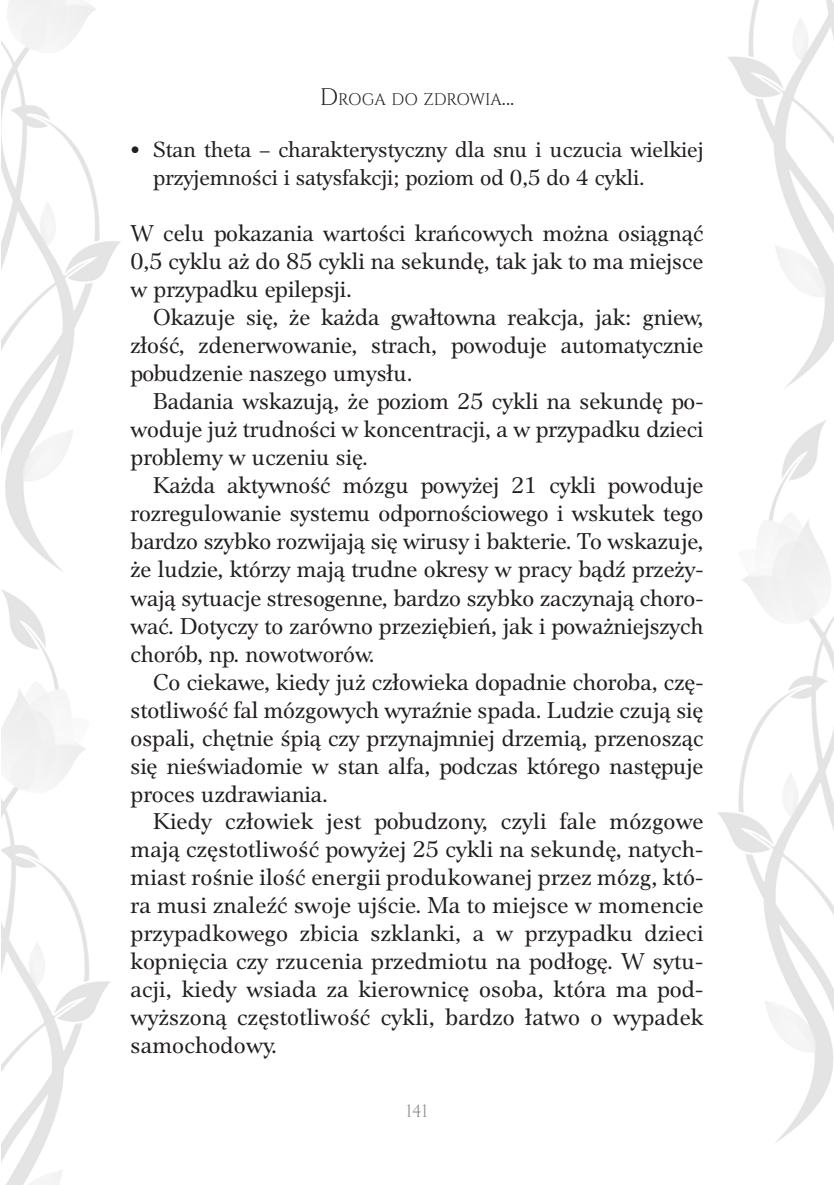
<style>
.page{position:relative;width:834px;height:1185px;background:#fff}
.page>*{position:absolute;margin:0;border:0;box-sizing:border-box;transform-origin:0 0}
.t1{font:24px/28px "Platea TTEFN";color:#231f20;text-align:justify}
.t2{font:23px/28px "Platea TTEFN";color:#231f20}
.t3{font:18px "Cinzel";color:#8a8c8f;scale:.95 1}
.t4{font:16.8px "Cinzel";letter-spacing:-.005em;color:#231f20;scale:.95 1}
.s1{font-size:24px}
</style>
<div class="page">
<img style="left:717px;top:420px;width:116px;height:723px">
<img style="left:727px;top:0;width:106px;height:388px">
<img style="left:1px;top:0;width:120px;height:572px">
<img style="left:1px;top:589px;width:110px;height:596px">
<p class="t4" style="left:320px;top:90px;width:206px"><span class="s1">D</span> ROGA DO ZDROWIA<span class="s1">...</span></p>
<p class="t2" style="left:153px;top:136px;width:551px;text-indent:-23px">• Stan theta – charakterystyczny dla snu i uczucia wielkiej przyjemności i satysfakcji; poziom od 0,5 do 4 cykli.</p>
<p class="t1" style="left:130px;top:220px;width:574px">W celu pokazania wartości krańcowych można osiągnąć 0,5 cyklu aż do 85 cykli na sekundę, tak jak to ma miejsce w przypadku epilepsji.</p>
<p class="t1" style="left:130px;top:304px;width:574px;text-indent:23px">Okazuje się, że każda gwałtowna reakcja, jak: gniew, złość, zdenerwowanie, strach, powoduje automatycznie pobudzenie naszego umysłu.</p>
<p class="t1" style="left:130px;top:388px;width:574px;text-indent:23px">Badania wskazują, że poziom 25 cykli na sekundę po&shy;woduje już trudności w koncentracji, a w przypadku dzieci problemy w uczeniu się.</p>
<p class="t1" style="left:130px;top:472px;width:574px;text-indent:23px">Każda aktywność mózgu powyżej 21 cykli powoduje rozregulowanie systemu odpornościowego i wskutek tego bardzo szybko rozwijają się wirusy i bakterie. To wskazuje, że ludzie, którzy mają trudne okresy w pracy bądź przeży&shy;wają sytuacje stresogenne, bardzo szybko zaczynają choro&shy;wać. Dotyczy to zarówno przeziębień, jak i poważniejszych chorób, np. nowotworów.</p>
<p class="t1" style="left:130px;top:668px;width:574px;text-indent:23px">Co ciekawe, kiedy już człowieka dopadnie choroba, czę&shy;stotliwość fal mózgowych wyraźnie spada. Ludzie czują się ospali, chętnie śpią czy przynajmniej drzemią, przenosząc się nieświadomie w stan alfa, podczas którego następuje proces uzdrawiania.</p>
<p class="t1" style="left:130px;top:808px;width:574px;text-indent:23px">Kiedy człowiek jest pobudzony, czyli fale mózgowe mają częstotliwość powyżej 25 cykli na sekundę, natych&shy;miast rośnie ilość energii produkowanej przez mózg, któ&shy;ra musi znaleźć swoje ujście. Ma to miejsce w momencie przypadkowego zbicia szklanki, a w przypadku dzieci kopnięcia czy rzucenia przedmiotu na podłogę. W sytu&shy;acji, kiedy wsiada za kierownicę osoba, która ma pod&shy;wyższoną częstotliwość cykli, bardzo łatwo o wypadek samochodowy.</p>
<p class="t3" style="left:406px;top:1100px;width:24px">141</p>
</div>
